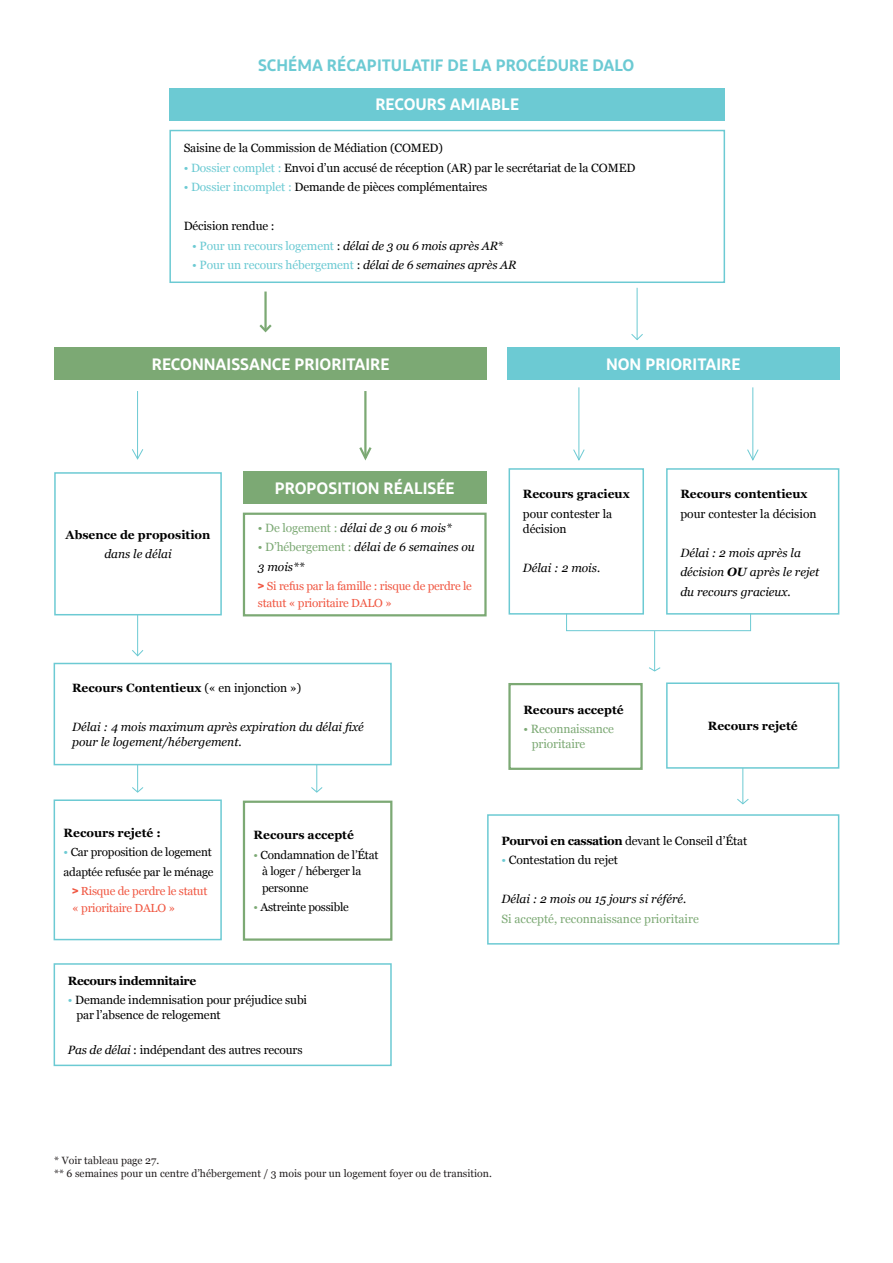
<style>
.page{position:relative;width:893px;height:1263px;background:#fff}
.page>*{position:absolute;margin:0;border:0;box-sizing:border-box;transform-origin:0 0}
.t1{font:600 16.5px "Diodrum";color:#fff}
.t2{font:600 16.5px "Diodrum";color:#6ccad3}
.Texte_courant{font:12px/15px "Georgia";letter-spacing:-.01em;color:#000}
.Texte_courant-2{font:italic 12px/19.5px "Georgia";color:#000}
.Texte_courant-3{font:700 12px/19.5px "Georgia";color:#000;text-align:center}
.Texte_courant-4{font:12px "Georgia";letter-spacing:-.01em;color:#6ccad3}
.Texte_courant-5{font:12px "Georgia";color:#7ca974}
.Texte_courant-6{font:700 12px "Georgia";letter-spacing:-.03em;color:#000}
.Texte_courant-7{font:11.7px/16.5px "Georgia";letter-spacing:-.02em;color:#000}
.Texte_courant-8{font:11.7px/16.5px "Georgia";letter-spacing:-.02em;color:#f05641}
.Notes_pieds_de_page{font:10.5px "Georgia";color:#231f20}
.s1{color:#6ccad3}
.s2{color:#000}
.s3{font-style:italic;color:#000}
.s4{font-weight:400;font-style:italic}
.s5{font-style:normal;color:#7ca974}
.s6{font-family:"Diodrum";font-weight:600;font-size:12px}
.s7{font-weight:400}
.s8{font-weight:700}
.s9{font-size:12px;color:#6ccad3}
.s10{color:#7ca974}
.s11{font-style:italic}
</style>
<div class="page">
<svg style="left:132px;top:449px;width:12px;height:11px"></svg>
<hr style="left:137px;top:391px;width:1px;height:67px;background:#6ccad3">
<svg style="left:132px;top:649px;width:12px;height:8px"></svg>
<hr style="left:137px;top:615px;width:1px;height:41px;background:#6ccad3">
<svg style="left:132px;top:786px;width:12px;height:7px"></svg>
<hr style="left:137px;top:757px;width:1px;height:35px;background:#6ccad3">
<svg style="left:311px;top:786px;width:12px;height:7px"></svg>
<hr style="left:316px;top:757px;width:1px;height:35px;background:#6ccad3">
<svg style="left:573px;top:449px;width:12px;height:12px"></svg>
<hr style="left:578px;top:387px;width:1px;height:72px;background:#6ccad3">
<svg style="left:747px;top:449px;width:12px;height:12px"></svg>
<hr style="left:752px;top:387px;width:1px;height:72px;background:#6ccad3">
<svg style="left:649px;top:667px;width:12px;height:5px"></svg>
<hr style="left:654px;top:631px;width:1px;height:40px;background:#6ccad3">
<svg style="left:737px;top:798px;width:12px;height:7px"></svg>
<hr style="left:742px;top:758px;width:1px;height:46px;background:#6ccad3">
<svg style="left:631px;top:333px;width:12px;height:7px"></svg>
<hr style="left:637px;top:288px;width:1px;height:51px;background:#6ccad3">
<div style="left:169px;top:88px;width:556px;height:33px;background:#6ccad3"></div>
<svg style="left:169px;top:129px;width:557px;height:154px"></svg>
<svg style="left:53px;top:963px;width:339px;height:104px"></svg>
<svg style="left:487px;top:814px;width:353px;height:131px"></svg>
<div style="left:54px;top:347px;width:433px;height:33px;background:#7ca974"></div>
<div style="left:507px;top:347px;width:332px;height:33px;background:#6ccad3"></div>
<svg style="left:54px;top:472px;width:168px;height:144px"></svg>
<div style="left:54px;top:663px;width:337px;height:102px;background:#fff"></div>
<div style="left:54px;top:663px;width:338px;height:102px;border:2px solid #6ccad3"></div>
<div style="left:509px;top:468px;width:135px;height:147px;border:2px solid #6ccad3"></div>
<div style="left:508px;top:683px;width:135px;height:87px;border:2px solid #7ca974"></div>
<div style="left:243px;top:801px;width:149px;height:140px;border:2px solid #7ca974"></div>
<div style="left:666px;top:468px;width:173px;height:147px;border:2px solid #6ccad3"></div>
<div style="left:667px;top:683px;width:172px;height:85px;background:#fff"></div>
<div style="left:666px;top:682px;width:173px;height:87px;border:2px solid #6ccad3"></div>
<div style="left:54px;top:799px;width:168px;height:141px;border:2px solid #6ccad3"></div>
<svg style="left:359px;top:447px;width:13px;height:14px"></svg>
<hr style="left:364px;top:391px;width:3px;height:64px;background:#7ca974">
<svg style="left:259px;top:324px;width:13px;height:9px"></svg>
<hr style="left:264px;top:292px;width:3px;height:37px;background:#7ca974">
<div style="left:566px;top:613px;width:185px;height:18px;border:1px solid #6ccad3"></div>
<div style="left:243px;top:471px;width:243px;height:33px;background:#7ca974"></div>
<svg style="left:242px;top:512px;width:245px;height:105px"></svg>
<h2 class="t2" style="left:258px;top:54px;width:378px">SCHÉMA RÉCAPITULATIF DE LA PROCÉDURE DALO</h2>
<h2 class="t1" style="left:375px;top:94px;width:145px">RECOURS AMIABLE</h2>
<p class="Texte_courant" style="left:184px;top:140px;width:261px">Saisine de la Commission de Médiation (COMED)</p>
<p class="Texte_courant" style="left:184px;top:160px;width:453px"><span class="s1">• Dossier complet :</span> Envoi d’un accusé de réception (AR) par le secrétariat de la COMED</p>
<p class="Texte_courant" style="left:184px;top:179px;width:305px"><span class="s1">• Dossier incomplet :</span> Demande de pièces complémentaires</p>
<p class="Texte_courant" style="left:184px;top:218px;width:93px">Décision rendue :</p>
<p class="Texte_courant-4" style="left:192px;top:237px;width:313px">• Pour un recours logement <span class="s2">:</span> <span class="s3">délai de 3 ou 6 mois après AR</span><span class="s2">*</span></p>
<p class="Texte_courant-4" style="left:192px;top:257px;width:326px">• Pour un recours hébergement <span class="s2">:</span> <span class="s3">délai de 6 semaines après AR</span></p>
<h2 class="t1" style="left:152px;top:353px;width:239px">RECONNAISSANCE PRIORITAIRE</h2>
<h2 class="t1" style="left:606px;top:353px;width:136px">NON PRIORITAIRE</h2>
<p class="Texte_courant-3" style="left:66px;top:524px;width:146px">Absence de proposition <span class="s4">dans le délai</span></p>
<h2 class="t1" style="left:275px;top:477px;width:181px">PROPOSITION RÉALISÉE</h2>
<p class="Texte_courant-2" style="left:258px;top:517px;width:195px"><span class="s5">• De logement :</span> délai de 3 ou 6 mois*</p>
<p class="Texte_courant-2" style="left:258px;top:537px;width:218px"><span class="s5">• D’hébergement :</span> délai de 6 semaines ou<br>3 mois**</p>
<p class="Texte_courant-8" style="left:258px;top:577px;width:216px"><span class="s6">&gt;</span> Si refus par la famille : risque de perdre le statut « prioritaire DALO »</p>
<p class="Texte_courant-3" style="left:72px;top:677px;width:231px">Recours Contentieux <span class="s7">(« en injonction »)</span></p>
<p class="Texte_courant-2" style="left:72px;top:718px;width:293px;line-height:15px">Délai : 4 mois maximum après expiration du délai fixé pour le logement/hébergement.</p>
<p class="Texte_courant-3" style="left:523px;top:484px;width:108px">Recours gracieux</p>
<p class="Texte_courant" style="left:523px;top:506px;width:91px">pour contester la décision</p>
<p class="Texte_courant-2" style="left:523px;top:557px;width:79px">Délai : 2 mois.</p>
<p class="Texte_courant-3" style="left:523px;top:699px;width:102px">Recours accepté</p>
<p class="Texte_courant-5" style="left:523px;top:720px;width:92px">• Reconnaissance</p>
<p class="Texte_courant-5" style="left:532px;top:735px;width:55px">prioritaire</p>
<p class="Texte_courant-3" style="left:680px;top:484px;width:129px">Recours contentieux</p>
<p class="Texte_courant" style="left:680px;top:506px;width:138px">pour contester la décision</p>
<p class="Texte_courant-2" style="left:680px;top:542px;width:141px">Délai : 2 mois après la décision <span class="s8">OU</span> après le rejet du recours gracieux.</p>
<p class="Texte_courant-3" style="left:708px;top:715px;width:91px">Recours rejeté</p>
<p class="Texte_courant-3" style="left:64px;top:822px;width:99px">Recours rejeté :</p>
<p class="Texte_courant-7" style="left:64px;top:842px;width:151px;line-height:19.5px"><span class="s9">•</span> Car proposition de logement adaptée refusée par le ménage</p>
<p class="Texte_courant-8" style="left:72px;top:883px;width:137px"><span class="s6">&gt;</span> Risque de perdre le statut « prioritaire DALO »</p>
<p class="Texte_courant-3" style="left:254px;top:825px;width:102px">Recours accepté</p>
<p class="Texte_courant-7" style="left:262px;top:846px;width:118px;text-indent:-9px"><span class="s10">•</span> Condamnation de l’État à loger / héberger la personne</p>
<p class="Texte_courant-7" style="left:254px;top:898px;width:97px"><span class="s10">•</span> Astreinte possible</p>
<p class="Texte_courant-6" style="left:68px;top:971px;width:130px">Recours indemnitaire</p>
<p class="Texte_courant" style="left:68px;top:992px;width:241px"><span class="s1">•</span> Demande indemnisation pour préjudice subi</p>
<p class="Texte_courant" style="left:76px;top:1007px;width:146px">par l’absence de relogement</p>
<p class="Texte_courant" style="left:68px;top:1041px;width:236px"><span class="s11">Pas de délai</span> : indépendant des autres recours</p>
<p class="Texte_courant" style="left:501px;top:833px;width:247px"><span class="s8">Pourvoi en cassation</span> devant le Conseil d’État</p>
<p class="Texte_courant" style="left:501px;top:852px;width:118px"><span class="s1">•</span> Contestation du rejet</p>
<p class="Texte_courant-2" style="left:501px;top:889px;width:187px">Délai : 2 mois ou 15 jours si référé.</p>
<p class="Texte_courant-5" style="left:501px;top:910px;width:199px">Si accepté, reconnaissance prioritaire</p>
<p class="Notes_pieds_de_page" style="left:54px;top:1152px;width:107px">* Voir tableau page 27.</p>
<p class="Notes_pieds_de_page" style="left:54px;top:1166px;width:439px">** 6 semaines pour un centre d’hébergement / 3 mois pour un logement foyer ou de transition.</p>
</div>
